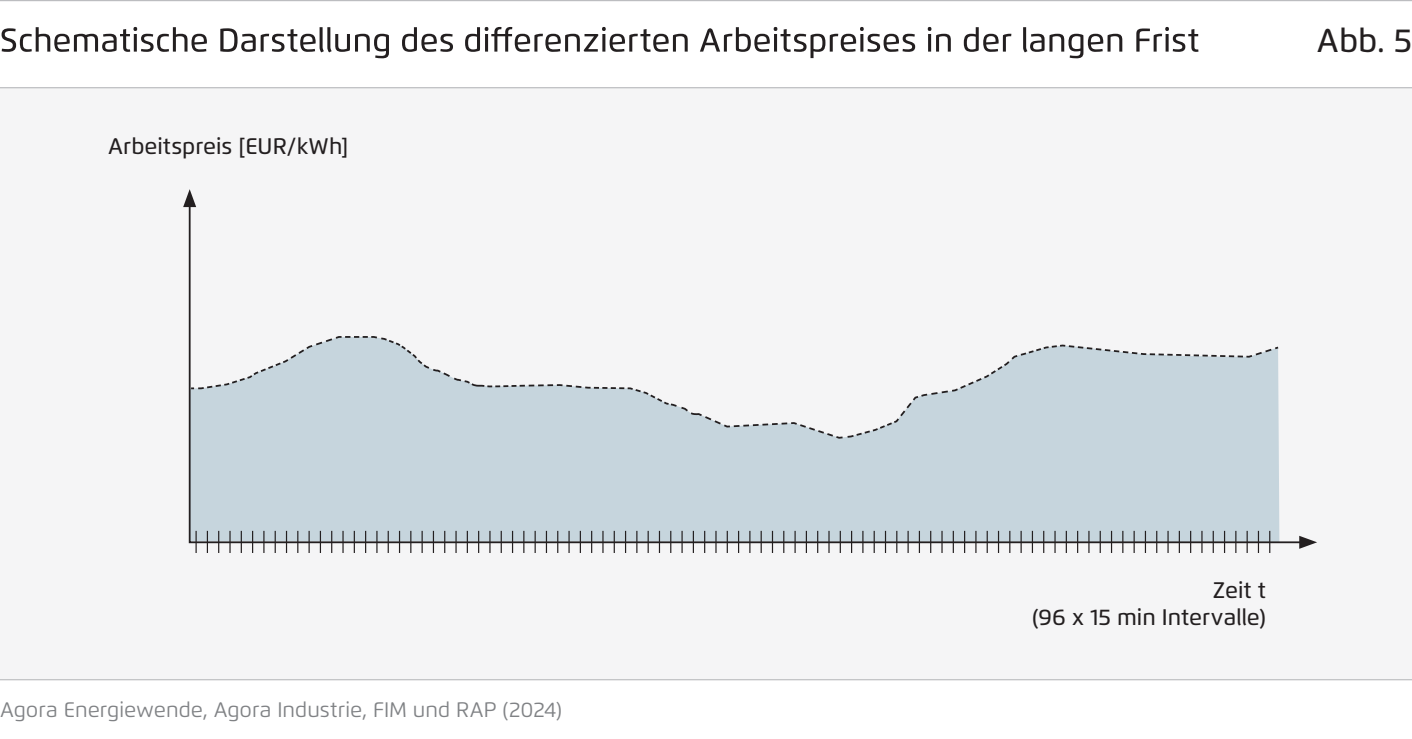
<style>
.page{position:relative;width:1412px;height:739px;background:#fff}
.page>*{position:absolute;margin:0;border:0;box-sizing:border-box;transform-origin:0 0}
.t1{font:500 33px "Flexo";color:#231f20}
.t2{font:500 22.5px/27px "Flexo";color:#231f20;text-align:right}
.t3{font:21px "Flexo";color:#808285}
</style>
<div class="page">
<div style="left:0;top:88px;width:1412px;height:591px;background:#f5f5f6"></div>
<hr style="left:0;top:87px;width:1412px;height:1px;background:#bcbdc0">
<hr style="left:0;top:679px;width:1412px;height:1px;background:#bcbdc0">
<hr style="left:0;top:0;width:1412px;height:1px;background:#bcbdc0">
<svg style="left:188px;top:207px;width:1111px;height:337px"></svg>
<svg style="left:183px;top:189px;width:13px;height:18px"></svg>
<svg style="left:1299px;top:535px;width:18px;height:13px"></svg>
<hr style="left:195px;top:531px;width:2px;height:22px;background:#231f20">
<svg style="left:207px;top:531px;width:1px;height:22px"></svg>
<svg style="left:218px;top:531px;width:1px;height:22px"></svg>
<hr style="left:229px;top:531px;width:2px;height:22px;background:#231f20">
<svg style="left:715px;top:531px;width:1px;height:22px"></svg>
<svg style="left:727px;top:531px;width:1px;height:22px"></svg>
<hr style="left:760px;top:531px;width:2px;height:22px;background:#231f20">
<svg style="left:772px;top:531px;width:1px;height:22px"></svg>
<svg style="left:241px;top:531px;width:1px;height:22px"></svg>
<svg style="left:252px;top:531px;width:1px;height:22px"></svg>
<svg style="left:263px;top:531px;width:1px;height:22px"></svg>
<svg style="left:275px;top:531px;width:1px;height:22px"></svg>
<svg style="left:783px;top:531px;width:1px;height:22px"></svg>
<hr style="left:794px;top:531px;width:2px;height:22px;background:#231f20">
<svg style="left:806px;top:531px;width:1px;height:22px"></svg>
<svg style="left:817px;top:531px;width:1px;height:22px"></svg>
<svg style="left:286px;top:531px;width:1px;height:22px"></svg>
<svg style="left:297px;top:531px;width:1px;height:22px"></svg>
<hr style="left:308px;top:531px;width:2px;height:22px;background:#231f20">
<svg style="left:320px;top:531px;width:1px;height:22px"></svg>
<svg style="left:828px;top:531px;width:1px;height:22px"></svg>
<svg style="left:840px;top:531px;width:1px;height:22px"></svg>
<svg style="left:851px;top:531px;width:1px;height:22px"></svg>
<svg style="left:862px;top:531px;width:1px;height:22px"></svg>
<svg style="left:331px;top:531px;width:1px;height:22px"></svg>
<hr style="left:342px;top:531px;width:2px;height:22px;background:#231f20">
<svg style="left:354px;top:531px;width:1px;height:22px"></svg>
<svg style="left:365px;top:531px;width:1px;height:22px"></svg>
<hr style="left:873px;top:531px;width:2px;height:22px;background:#231f20">
<svg style="left:885px;top:531px;width:1px;height:22px"></svg>
<svg style="left:896px;top:531px;width:1px;height:22px"></svg>
<svg style="left:907px;top:531px;width:1px;height:22px"></svg>
<svg style="left:557px;top:531px;width:1px;height:22px"></svg>
<hr style="left:568px;top:531px;width:2px;height:22px;background:#231f20">
<svg style="left:580px;top:531px;width:1px;height:22px"></svg>
<svg style="left:591px;top:531px;width:1px;height:22px"></svg>
<hr style="left:1099px;top:531px;width:2px;height:22px;background:#231f20">
<svg style="left:1111px;top:531px;width:1px;height:22px"></svg>
<svg style="left:1122px;top:531px;width:1px;height:22px"></svg>
<svg style="left:1133px;top:531px;width:1px;height:22px"></svg>
<hr style="left:647px;top:531px;width:2px;height:22px;background:#231f20">
<svg style="left:659px;top:531px;width:1px;height:22px"></svg>
<svg style="left:670px;top:531px;width:1px;height:22px"></svg>
<hr style="left:681px;top:531px;width:2px;height:22px;background:#231f20">
<svg style="left:1190px;top:531px;width:1px;height:22px"></svg>
<svg style="left:1201px;top:531px;width:1px;height:22px"></svg>
<hr style="left:1212px;top:531px;width:2px;height:22px;background:#231f20">
<svg style="left:1224px;top:531px;width:1px;height:22px"></svg>
<svg style="left:376px;top:531px;width:1px;height:22px"></svg>
<svg style="left:388px;top:531px;width:1px;height:22px"></svg>
<svg style="left:399px;top:531px;width:1px;height:22px"></svg>
<svg style="left:410px;top:531px;width:1px;height:22px"></svg>
<svg style="left:919px;top:531px;width:1px;height:22px"></svg>
<svg style="left:930px;top:531px;width:1px;height:22px"></svg>
<svg style="left:941px;top:531px;width:1px;height:22px"></svg>
<hr style="left:952px;top:531px;width:2px;height:22px;background:#231f20">
<hr style="left:421px;top:531px;width:2px;height:22px;background:#231f20">
<svg style="left:433px;top:531px;width:1px;height:22px"></svg>
<svg style="left:444px;top:531px;width:1px;height:22px"></svg>
<hr style="left:455px;top:531px;width:2px;height:22px;background:#231f20">
<svg style="left:964px;top:531px;width:1px;height:22px"></svg>
<svg style="left:975px;top:531px;width:1px;height:22px"></svg>
<hr style="left:986px;top:531px;width:2px;height:22px;background:#231f20">
<svg style="left:998px;top:531px;width:1px;height:22px"></svg>
<svg style="left:467px;top:531px;width:1px;height:22px"></svg>
<svg style="left:478px;top:531px;width:1px;height:22px"></svg>
<svg style="left:489px;top:531px;width:1px;height:22px"></svg>
<svg style="left:501px;top:531px;width:1px;height:22px"></svg>
<svg style="left:1009px;top:531px;width:1px;height:22px"></svg>
<svg style="left:1020px;top:531px;width:1px;height:22px"></svg>
<svg style="left:1032px;top:531px;width:1px;height:22px"></svg>
<svg style="left:1043px;top:531px;width:1px;height:22px"></svg>
<svg style="left:512px;top:531px;width:1px;height:22px"></svg>
<svg style="left:523px;top:531px;width:1px;height:22px"></svg>
<hr style="left:534px;top:531px;width:2px;height:22px;background:#231f20">
<svg style="left:546px;top:531px;width:1px;height:22px"></svg>
<svg style="left:1054px;top:531px;width:1px;height:22px"></svg>
<hr style="left:1065px;top:531px;width:2px;height:22px;background:#231f20">
<svg style="left:1077px;top:531px;width:1px;height:22px"></svg>
<svg style="left:1088px;top:531px;width:1px;height:22px"></svg>
<svg style="left:602px;top:531px;width:1px;height:22px"></svg>
<svg style="left:614px;top:531px;width:1px;height:22px"></svg>
<svg style="left:625px;top:531px;width:1px;height:22px"></svg>
<svg style="left:636px;top:531px;width:1px;height:22px"></svg>
<svg style="left:1145px;top:531px;width:1px;height:22px"></svg>
<svg style="left:1156px;top:531px;width:1px;height:22px"></svg>
<svg style="left:1167px;top:531px;width:1px;height:22px"></svg>
<hr style="left:1178px;top:531px;width:2px;height:22px;background:#231f20">
<svg style="left:693px;top:531px;width:1px;height:22px"></svg>
<svg style="left:704px;top:531px;width:1px;height:22px"></svg>
<svg style="left:738px;top:531px;width:1px;height:22px"></svg>
<svg style="left:749px;top:531px;width:1px;height:22px"></svg>
<svg style="left:1235px;top:531px;width:1px;height:22px"></svg>
<svg style="left:1258px;top:531px;width:1px;height:22px"></svg>
<svg style="left:1269px;top:531px;width:1px;height:22px"></svg>
<svg style="left:1246px;top:531px;width:1px;height:22px"></svg>
<svg style="left:189px;top:335px;width:1091px;height:104px"></svg>
<svg style="left:2px;top:27px;width:1196px;height:31px"></svg>
<p class="t2" style="left:108px;top:133px;width:242px">Arbeitspreis [EUR/kWh]</p>
<p class="t3" style="left:0;top:696px;width:564px">Agora Energiewende, Agora Industrie, FIM und RAP (2024)</p>
<h1 class="t1" style="left:1317px;top:20px;width:97px">Abb. 5</h1>
<p class="t2" style="left:1032px;top:577px;width:235px">Zeit t<br>(96 x 15 min Intervalle)</p>
</div>
